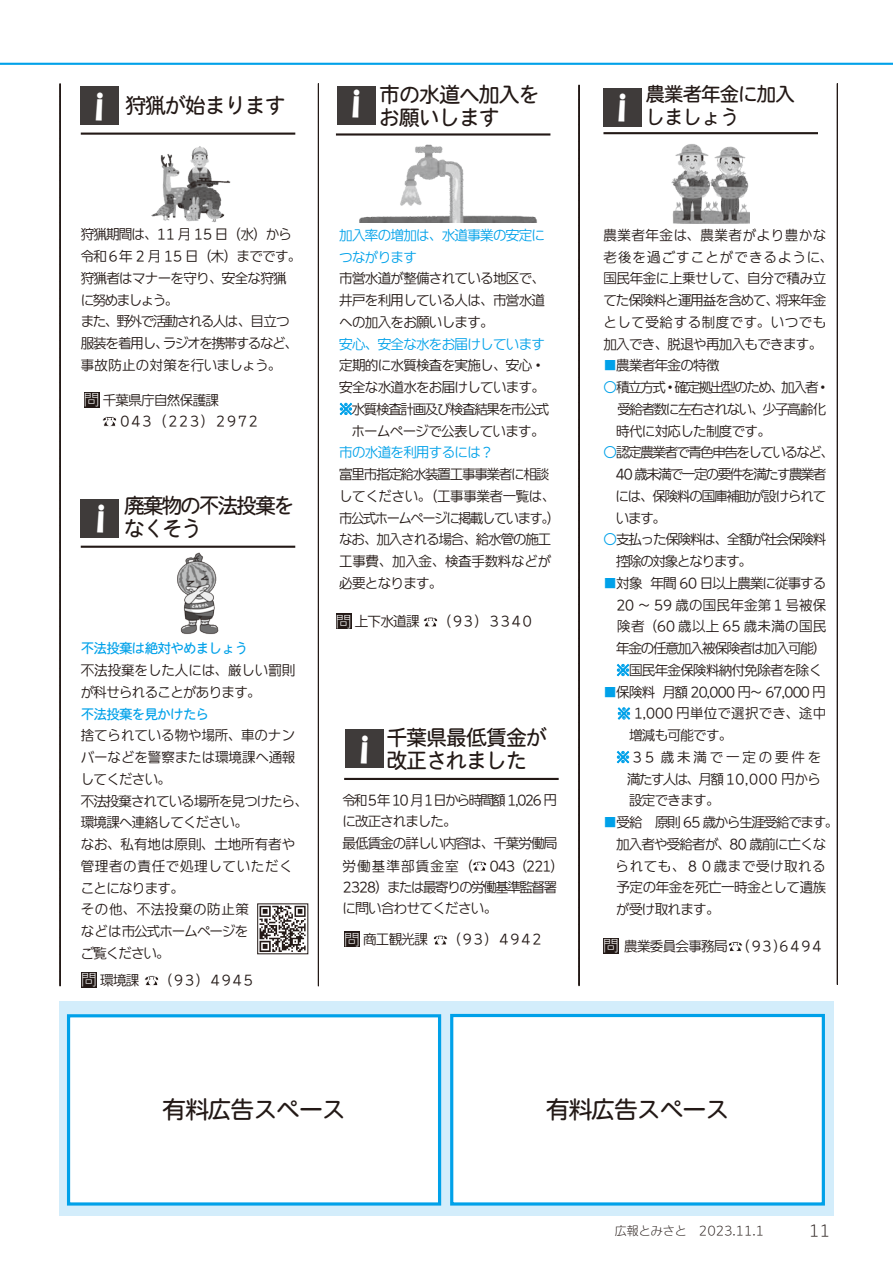
<style>
.page{position:relative;width:893px;height:1263px;background:#fff}
.page>*{position:absolute;margin:0;border:0;box-sizing:border-box;transform-origin:0 0}
.t1{font:24px "DFHS Maru Gothic W4 WINP RKSJ H";letter-spacing:-.05em;color:#231916}
.t2{font:21px/22.5px "DFHS Maru Gothic W4 WINP RKSJ H";letter-spacing:-.05em;color:#231916}
.t3{font:21px/23.2px "DFHS Maru Gothic W4 WINP RKSJ H";letter-spacing:-.1em;color:#231916}
.t4{font:19.5px/23.2px "DFHS Maru Gothic W4 WINP RKSJ H";letter-spacing:-.05em;color:#231916}
.t5{font:13.5px/21.8px "DFUD Gothic W4 WINP RKSJ H";letter-spacing:-.05em;color:#231916;text-align:justify}
.t6{font:13.5px/21.8px "DFUD Gothic W4 WINP RKSJ H";letter-spacing:-.005em;color:#231916}
.t7{font:13.5px/21.8px "DFUD Gothic W4 WINP RKSJ H";letter-spacing:-.03em;color:#231916}
.t8{font:13.5px/21.8px "DFUD Gothic W4 WINP RKSJ H";letter-spacing:-.08em;color:#231916}
.t9{font:13.5px/21.8px "DFUD Gothic W4 WINP RKSJ H";letter-spacing:-.07em;color:#231916}
.t10{font:13.5px/20.2px "DFUD Gothic W4 WINP RKSJ H";letter-spacing:-.1em;color:#231916}
.t11{font:13.5px/21.8px "DFUD Gothic W4 WINP RKSJ H";letter-spacing:-.05em;color:#00a1e9}
.t12{font:13.5px/21.8px "DFUD Gothic W4 WINP RKSJ H";letter-spacing:-.09em;color:#231916}
.t13{font:13.5px "DFUD Gothic W4 WINP RKSJ H";letter-spacing:-.11em;color:#231916}
.t14{font:13.5px "DFHS Maru Gothic W4 WINP RKSJ H";letter-spacing:-.05em;color:#00a1e9}
.t15{font:13.5px "DFUD Gothic W4 WINP RKSJ H";letter-spacing:-.12em;color:#231916}
.t16{font:13.5px "DFUD Gothic W4 WINP RKSJ H";letter-spacing:-.095em;color:#231916}
.t17{font:13.5px "DFUD Gothic W4 WINP RKSJ H";letter-spacing:-.085em;color:#231916}
.t18{font:13.5px "DFUD Gothic W4 WINP RKSJ H";letter-spacing:.025em;color:#231916}
.t19{font:13.5px "DFUD Gothic W4 WINP RKSJ H";letter-spacing:.02em;color:#231916}
.t20{font:13.5px "DFUD Gothic W4 WINP RKSJ H";letter-spacing:.04em;color:#231916}
.t21{font:12px "DFUD Gothic W2 WINP RKSJ H";color:#231916}
.s1{font-family:"DFPOP1 W12 WINP RKSJ H";font-size:36px;color:#fff}
.s2{font-family:"DFUD Gothic W2 WINP RKSJ H";font-size:15px;color:#fff}
.s3{color:#00a1e9}
.s4{font-size:15px}
</style>
<div class="page">
<svg style="left:318px;top:84px;width:1px;height:902px"></svg>
<svg style="left:59px;top:84px;width:2px;height:902px;background:#2f2623"></svg>
<svg style="left:837px;top:83px;width:1px;height:901px"></svg>
<svg style="left:578px;top:85px;width:2px;height:901px;background:#2b211f"></svg>
<hr style="left:0;top:63px;width:893px;height:2px;background:#00a1e9">
<div style="left:60px;top:1001px;width:773px;height:215px;background:#d3edfb"></div>
<hr style="left:81px;top:546px;width:214px;height:2px;background:#231916">
<div style="left:81px;top:499px;width:38px;height:38px;background:#3f3b3a"></div>
<hr style="left:603px;top:132px;width:215px;height:2px;background:#231916">
<div style="left:603px;top:88px;width:39px;height:38px;background:#3f3b3a"></div>
<div style="left:603px;top:938px;width:16px;height:16px;background:#231916"></div>
<svg style="left:728px;top:941px;width:15px;height:11px"></svg>
<img style="left:671px;top:144px;width:79px;height:79px">
<svg style="left:472px;top:861px;width:15px;height:10px"></svg>
<hr style="left:344px;top:778px;width:215px;height:2px;background:#231916">
<div style="left:346px;top:729px;width:38px;height:39px;background:#3f3b3a"></div>
<div style="left:344px;top:931px;width:16px;height:16px;background:#231916"></div>
<svg style="left:433px;top:935px;width:15px;height:10px"></svg>
<div style="left:81px;top:87px;width:38px;height:38px;background:#3f3b3a"></div>
<hr style="left:81px;top:133px;width:214px;height:2px;background:#231916">
<div style="left:84px;top:392px;width:16px;height:16px;background:#231916"></div>
<svg style="left:102px;top:416px;width:15px;height:11px"></svg>
<img style="left:151px;top:146px;width:80px;height:77px">
<div style="left:81px;top:972px;width:16px;height:16px;background:#231916"></div>
<svg style="left:144px;top:975px;width:15px;height:11px"></svg>
<img style="left:259px;top:906px;width:47px;height:46px">
<img style="left:177px;top:552px;width:42px;height:82px">
<hr style="left:336px;top:133px;width:214px;height:3px;background:#231916">
<div style="left:337px;top:87px;width:39px;height:38px;background:#3f3b3a"></div>
<div style="left:336px;top:613px;width:16px;height:16px;background:#231916"></div>
<svg style="left:423px;top:617px;width:15px;height:10px"></svg>
<img style="left:359px;top:144px;width:178px;height:79px">
<div style="left:450px;top:1014px;width:375px;height:191px;background:#fff;border:3px solid #00a1e9"></div>
<div style="left:67px;top:1014px;width:374px;height:191px;background:#fff;border:3px solid #00a1e9"></div>
<h2 class="t2" style="left:95px;top:94px;width:193px"><span class="s1">i</span> 狩猟が始まります</h2>
<h2 class="t2" style="left:351px;top:83px;width:190px;line-height:23.2px;text-indent:28px">市の水道へ加入を<sup>i</sup> お願いします</h2>
<p class="t5" style="left:81px;top:224px;width:222px;text-align:left">狩猟期間は、11 月 15 日（水）から令和６年 2 月 15 日（木）までです。狩猟者はマナーを守り、安全な狩猟に努めましょう。<br>また、野外で活動される人は、目立つ服装を着用し、ラジオを携帯するなど、事故防止の対策を行いましょう。</p>
<p class="t5" style="left:120px;top:389px;width:139px;line-height:21.3px;text-indent:-36px"><span class="s2">問</span> 千葉県庁自然保護課<br>043（223）2972</p>
<h2 class="t3" style="left:96px;top:494px;width:200px;text-indent:28px">廃棄物の不法投棄を<span class="s1">i</span> なくそう</h2>
<p class="t14" style="left:81px;top:642px;width:169px">不法投棄は絶対やめましょう</p>
<p class="t6" style="left:81px;top:660px;width:216px">不法投棄をした人には、厳しい罰則が科せられることがあります。</p>
<p class="t14" style="left:81px;top:707px;width:130px">不法投棄を見かけたら</p>
<p class="t6" style="left:81px;top:725px;width:229px">捨てられている物や場所、車のナンバーなどを警察または環境課へ通報してください。<br>不法投棄されている場所を見つけたら、環境課へ連絡してください。<br>なお、私有地は原則、土地所有者や管理者の責任で処理していただくことになります。<br>その他、不法投棄の防止策<br>などは市公式ホームページを<br>ご覧ください。</p>
<p class="t5" style="left:82px;top:969px;width:59px"><span class="s2">問</span> 環境課</p>
<p class="t5" style="left:159px;top:969px;width:96px">（93）4945</p>
<p class="t11" style="left:339px;top:224px;width:207px">加入率の増加は、水道事業の安定につながります</p>
<p class="t5" style="left:339px;top:268px;width:207px">市営水道が整備されている地区で、井戸を利用している人は、市営水道への加入をお願いします。</p>
<p class="t11" style="left:339px;top:333px;width:207px">安心、安全な水をお届けしています</p>
<p class="t5" style="left:339px;top:355px;width:212px;text-align:center">定期的に水質検査を実施し、安心・安全な水道水をお届けしています。<span class="s3">※</span>水質検査計画及び検査結果を市公式ホームページで公表しています。</p>
<p class="t11" style="left:339px;top:442px;width:156px">市の水道を利用するには？</p>
<p class="t8" style="left:339px;top:463px;width:222px">富里市指定給水装置工事事業者に相談してください。（工事事業者一覧は、市公式ホームページに掲載しています。）なお、加入される場合、給水管の施工工事費、加入金、検査手数料などが必要となります。</p>
<p class="t5" style="left:336px;top:610px;width:85px"><span class="s2">問</span> 上下水道課</p>
<p class="t5" style="left:438px;top:610px;width:96px">（93）3340</p>
<h2 class="t2" style="left:360px;top:726px;width:189px;text-indent:27px">千葉県最低賃金が<sup>i</sup> 改正されました</h2>
<p class="t9" style="left:343px;top:789px;width:216px">令和５年 10 月１日から時間額 1,026 円に改正されました。<br>最低賃金の詳しい内容は、千葉労働局</p>
<p class="t10" style="left:343px;top:856px;width:223px">労働基準部賃金室（ 043（221）<br>2328）または最寄りの労働基準監督署</p>
<p class="t5" style="left:343px;top:898px;width:156px">に問い合わせてください。</p>
<p class="t5" style="left:344px;top:929px;width:85px"><span class="s2">問</span> 商工観光課</p>
<p class="t5" style="left:448px;top:929px;width:96px">（93）4942</p>
<h3 class="t4" style="left:617px;top:82px;width:179px;text-indent:28px">農業者年金に加入<span class="s1">i</span> しましょう</h3>
<p class="t7" style="left:603px;top:224px;width:231px">農業者年金は、農業者がより豊かな老後を過ごすことができるように、国民年金に上乗せして、自分で積み立てた保険料と運用益を含めて、将来年金として受給する制度です。いつでも加入でき、脱退や再加入もできます。</p>
<p class="t5" style="left:603px;top:355px;width:118px"><span class="s3">■</span>農業者年金の特徴</p>
<p class="t13" style="left:603px;top:379px;width:228px"><span class="s3">○</span>積立方式・確定拠出型のため、　加入者・</p>
<p class="t10" style="left:617px;top:399px;width:210px">受給者数に左右されない、少子高齢化</p>
<p class="t5" style="left:603px;top:420px;width:169px">　時代に対応した制度です。</p>
<p class="t13" style="left:603px;top:444px;width:232px"><span class="s3">○</span>認定農業者で青色申告をしているなど、</p>
<p class="t15" style="left:615px;top:466px;width:212px">40 歳未満で一定の要件を満たす農業者</p>
<p class="t17" style="left:615px;top:487px;width:212px">には、保険料の国庫補助が設けられて</p>
<p class="t5" style="left:603px;top:507px;width:64px">　います。</p>
<p class="t12" style="left:603px;top:529px;width:224px"><span class="s3">○</span>支払った保険料は、全額が社会保険料　控除の対象となります。</p>
<p class="t9" style="left:603px;top:572px;width:224px"><span class="s3">■</span>対象 年間 60 日以上農業に従事する</p>
<p class="t19" style="left:616px;top:596px;width:212px">20 ～ 59 歳の国民年金第１号被保</p>
<p class="t18" style="left:603px;top:618px;width:224px">　険者（60 歳以上 65 歳未満の国民</p>
<p class="t12" style="left:616px;top:638px;width:212px">年金の任意加入被保険者は加入可能）</p>
<p class="t5" style="left:603px;top:659px;width:220px"><span class="s3">　※</span>国民年金保険料納付免除者を除く</p>
<p class="t5" style="left:603px;top:681px;width:224px"><span class="s3">■</span>保険料 月額 20,000 円～ 67,000 円<span class="s3">　※</span> 1,000 円単位で選択でき、途中　　増減も可能です。</p>
<p class="t5" style="left:603px;top:746px;width:219px;text-indent:13px"><span class="s3">※</span>35 歳未満で一定の要件を　　満たす人は、月額 10,000 円から　　設定できます。</p>
<p class="t16" style="left:603px;top:814px;width:236px"><span class="s3">■</span>受給 原則 65 歳から生涯受給でます。</p>
<p class="t5" style="left:603px;top:833px;width:224px">　加入者や受給者が、80 歳前に亡くな</p>
<p class="t20" style="left:616px;top:857px;width:212px">られても、８０歳まで受け取れる</p>
<p class="t7" style="left:603px;top:877px;width:224px">　予定の年金を死亡一時金として遺族</p>
<p class="t5" style="left:603px;top:899px;width:118px">　が受け取れます。</p>
<p class="t5" style="left:604px;top:935px;width:126px"><span class="s2">問</span> 農業委員会事務局</p>
<p class="t5" style="left:745px;top:935px;width:78px">(93)6494</p>
<h1 class="t1" style="left:162px;top:1097px;width:185px">有料広告スペース</h1>
<h1 class="t1" style="left:546px;top:1097px;width:185px">有料広告スペース</h1>
<p class="t21" style="left:615px;top:1223px;width:217px">広報とみさと　2023.11.1<span class="s4">　　　11</span></p>
</div>
